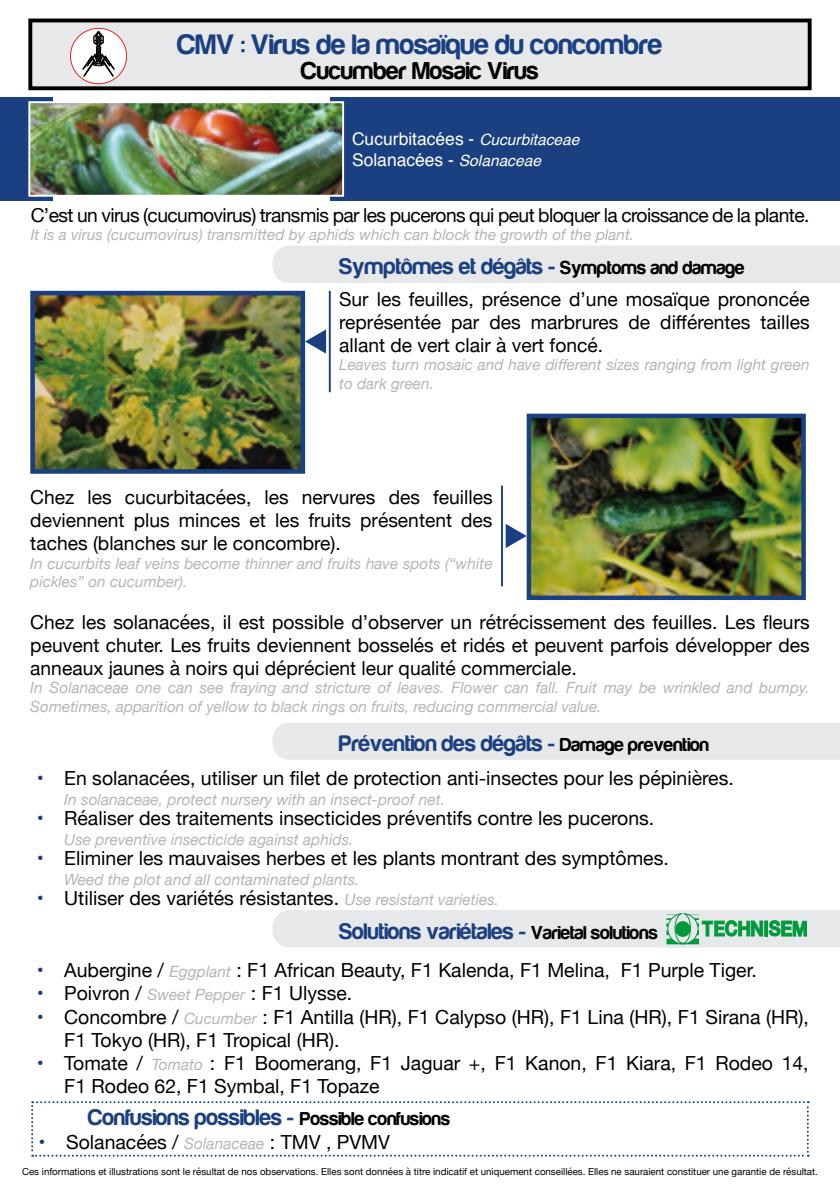
<style>
.page{position:relative;width:840px;height:1191px;background:#fff}
.page>*{position:absolute;margin:0;border:0;box-sizing:border-box;transform-origin:0 0}
.t1{font:29.2px "Harabara";color:#1b4082}
.t2{font:25.2px "Harabara";color:#000}
.t3{font:23.2px "Harabara";color:#1b4082}
.t4{font:19.4px/23.2px "Helvetica Neue";color:#000}
.t5{font:19.2px/23px "Helvetica Neue";color:#000;text-align:justify}
.t6{font:19.2px "Helvetica Neue";letter-spacing:-.03em;color:#000}
.t7{font:17.4px "Helvetica";color:#fff}
.t8{font:italic 15.6px "Helvetica Neue";color:#b4b5b7}
.t9{font:italic 15.4px/18.4px "Helvetica Neue";color:#b4b5b7}
.t10{font:9.8px "Helvetica Neue";color:#000}
.s1{font-style:italic;font-size:15.6px}
.s2{font-size:19.4px;color:#000}
.s3{font-size:20px;color:#1b4082}
.s4{font-style:italic;font-size:15.6px;color:#b4b5b7}
</style>
<div class="page">
<div style="left:272px;top:246px;width:567px;height:37px;background:#e7e8e9"></div>
<div style="left:272px;top:722px;width:567px;height:38px;background:#e7e8e9"></div>
<div style="left:330px;top:97px;width:509px;height:104px;background:#1b4082"></div>
<div style="left:0;top:97px;width:52px;height:104px;background:#1b4082"></div>
<div style="left:30px;top:20px;width:779px;height:68px;background:#e7e8e9"></div>
<div style="left:28px;top:19px;width:783px;height:71px;border:4px solid #000"></div>
<img style="left:31px;top:104px;width:310px;height:90px">
<div style="left:28px;top:101px;width:316px;height:96px;border:2px solid #fff"></div>
<svg style="left:305px;top:328px;width:22px;height:27px"></svg>
<hr style="left:328px;top:291px;width:2px;height:101px;background:#1b4082">
<svg style="left:505px;top:524px;width:21px;height:24px"></svg>
<hr style="left:500px;top:485px;width:2px;height:101px;background:#1b4082">
<svg style="left:272px;top:910px;width:567px;height:37px"></svg>
<svg style="left:31px;top:1101px;width:777px;height:55px"></svg>
<img style="left:36px;top:297px;width:263px;height:171px">
<div style="left:30px;top:291px;width:275px;height:183px;border:5px solid #1b4082"></div>
<img style="left:531px;top:418px;width:269px;height:177px">
<div style="left:526px;top:413px;width:279px;height:187px;border:4px solid #1b4082"></div>
<svg style="left:69px;top:27px;width:61px;height:59px"></svg>
<p class="t1" style="left:177px;top:29px;width:486px">CMV : Virus de la mosaïque du concombre</p>
<p class="t2" style="left:301px;top:58px;width:239px">Cucumber Mosaic Virus</p>
<p class="t7" style="left:352px;top:125px;width:229px">Cucurbitacées - <span class="s1">Cucurbitaceae</span></p>
<p class="t7" style="left:352px;top:146px;width:190px">Solanacées - <span class="s1">Solanaceae</span></p>
<p class="t6" style="left:31px;top:201px;width:779px">C’est un virus (cucumovirus) transmis par les pucerons qui peut bloquer la croissance de la plante.</p>
<p class="t9" style="left:31px;top:226px;width:604px">It is a virus (cucumovirus) transmitted by aphids which can block the growth of the plant.</p>
<p class="t3" style="left:339px;top:254px;width:407px">Symptômes et dégâts - <span class="s2">Symptoms and damage</span></p>
<p class="t5" style="left:339px;top:288px;width:471px">Sur les feuilles, présence d’une mosaïque prononcée représentée par des marbrures de différentes tailles allant de vert clair à vert foncé.</p>
<p class="t9" style="left:339px;top:356px;width:471px">Leaves turn mosaic and have different sizes ranging from light green to dark green.</p>
<p class="t5" style="left:30px;top:487px;width:463px">Chez les cucurbitacées, les nervures des feuilles deviennent plus minces et les fruits présentent des taches (blanches sur le concombre).</p>
<p class="t9" style="left:30px;top:555px;width:463px">In cucurbits leaf veins become thinner and fruits have spots (“white pickles” on cucumber).</p>
<p class="t5" style="left:30px;top:611px;width:780px">Chez les solanacées, il est possible d’observer un rétrécissement des feuilles. Les fleurs peuvent chuter. Les fruits deviennent bosselés et ridés et peuvent parfois développer des anneaux jaunes à noirs qui déprécient leur qualité commerciale.</p>
<p class="t9" style="left:30px;top:679px;width:780px">In Solanaceae one can see fraying and stricture of leaves. Flower can fall. Fruit may be wrinkled and bumpy.<br>Sometimes, apparition of yellow to black rings on fruits, reducing commercial value.</p>
<p class="t3" style="left:339px;top:731px;width:371px">Prévention des dégâts - <span class="s2">Damage prevention</span></p>
<p class="t4" style="left:37px;top:767px;width:698px"><span class="s3">•</span> En solanacées, utiliser un filet de protection anti-insectes pour les pépinières.</p>
<p class="t8" style="left:64px;top:788px;width:382px">In solanaceae, protect nursery with an insect-proof net.</p>
<p class="t4" style="left:37px;top:807px;width:618px"><span class="s3">•</span> Réaliser des traitements insecticides préventifs contre les pucerons.</p>
<p class="t8" style="left:64px;top:828px;width:290px">Use preventive insecticide against aphids.</p>
<p class="t4" style="left:37px;top:847px;width:633px"><span class="s3">•</span> Eliminer les mauvaises herbes et les plants montrant des symptômes.</p>
<p class="t8" style="left:64px;top:868px;width:297px">Weed the plot and all contaminated plants.</p>
<p class="t4" style="left:37px;top:887px;width:464px"><span class="s3">•</span> Utiliser des variétés résistantes. <span class="s4">Use resistant varieties.</span></p>
<p class="t3" style="left:339px;top:919px;width:320px">Solutions variétales - <span class="s2">Varietal solutions</span></p>
<p class="t4" style="left:37px;top:959px;width:721px"><span class="s3">•</span> Aubergine / <span class="s4">Eggplant</span> : F1 African Beauty, F1 Kalenda, F1 Melina, F1 Purple Tiger.</p>
<p class="t4" style="left:37px;top:982px;width:317px"><span class="s3">•</span> Poivron / <span class="s4">Sweet Pepper</span> : F1 Ulysse.</p>
<p class="t4" style="left:64px;top:1006px;width:745px;text-indent:-28px"><span class="s3">•</span> Concombre / <span class="s4">Cucumber</span> : F1 Antilla (HR), F1 Calypso (HR), F1 Lina (HR), F1 Sirana (HR),<br>F1 Tokyo (HR), F1 Tropical (HR).</p>
<p class="t4" style="left:64px;top:1052px;width:745px;text-indent:-28px"><span class="s3">•</span> Tomate / <span class="s4">Tomato</span> : F1 Boomerang, F1 Jaguar +, F1 Kanon, F1 Kiara, F1 Rodeo 14,<br>F1 Rodeo 62, F1 Symbal, F1 Topaze</p>
<p class="t3" style="left:88px;top:1105px;width:363px">Confusions possibles - <span class="s2">Possible confusions</span></p>
<p class="t4" style="left:39px;top:1131px;width:353px"><span class="s3">•</span> Solanacées / <span class="s4">Solanaceae</span> : TMV , PVMV</p>
<p class="t10" style="left:22px;top:1164px;width:796px">Ces informations et illustrations sont le résultat de nos observations. Elles sont données à titre indicatif et uniquement conseillées. Elles ne sauraient constituer une garantie de résultat.</p>
</div>
